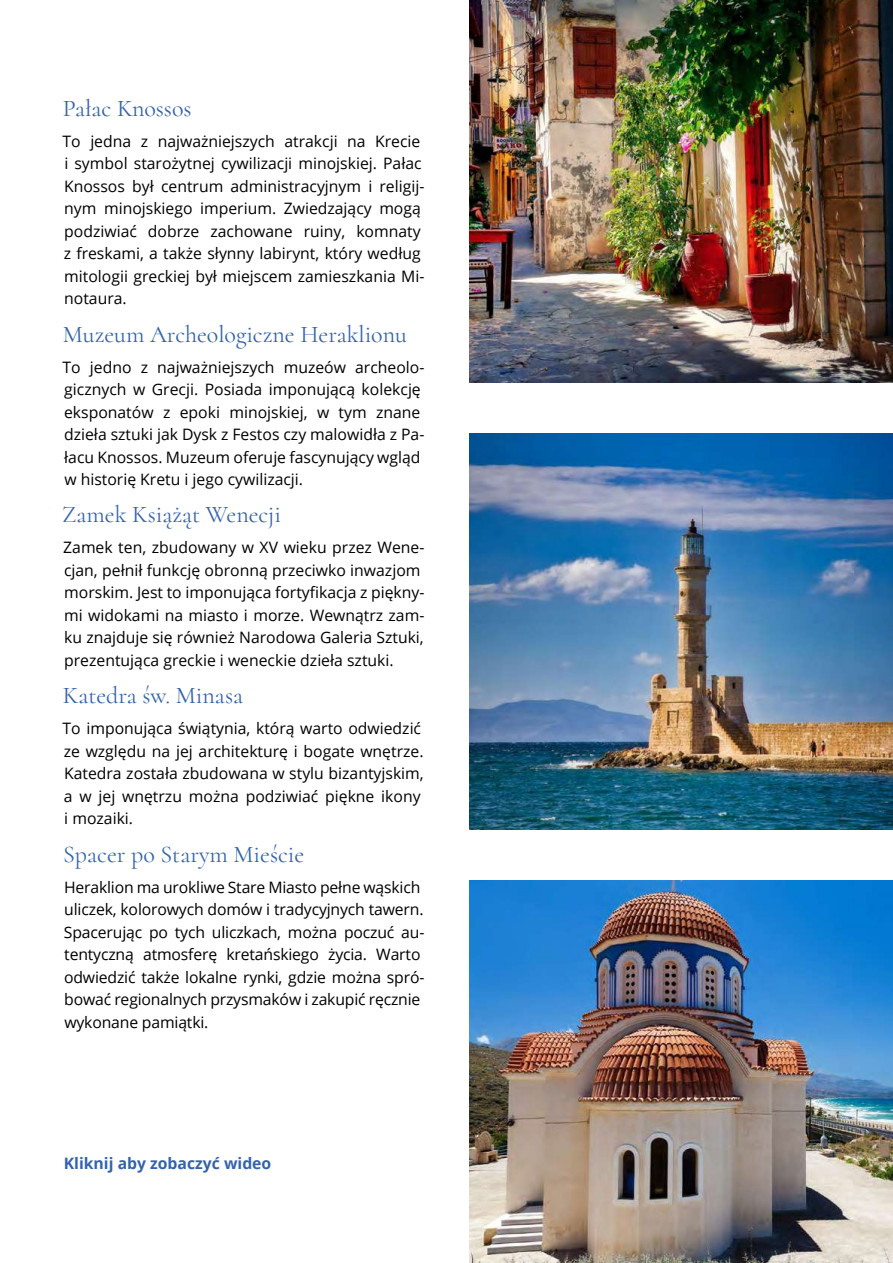
<style>
.page{position:relative;width:893px;height:1263px;background:#fff}
.page>*{position:absolute;margin:0;border:0;box-sizing:border-box;transform-origin:0 0}
.t1{font:24px "Cormorant";color:#3363ac}
.t2{font:15.75px/22.5px "Open Sans";color:#000}
.t3{font:700 15.75px "Open Sans";color:#3363ac}
</style>
<div class="page">
<img style="left:470px;top:0;width:423px;height:383px">
<img style="left:470px;top:880px;width:423px;height:383px">
<img style="left:470px;top:434px;width:423px;height:395px">
<h1 class="t1" style="left:63px;top:94px;width:130px">Pałac Knossos</h1>
<p class="t2" style="left:63px;top:129px;width:363px">To jedna z najważniejszych atrakcji na Krecie i symbol starożytnej cywilizacji minojskiej. Pałac Knossos był centrum administracyjnym i religij&shy;nym minojskiego imperium. Zwiedzający mogą podziwiać dobrze zachowane ruiny, komnaty z freskami, a także słynny labirynt, który według mitologii greckiej był miejscem zamieszkania Mi&shy;notaura.</p>
<h1 class="t1" style="left:63px;top:319px;width:346px">Muzeum Archeologiczne Heraklionu</h1>
<p class="t2" style="left:63px;top:355px;width:363px">To jedno z najważniejszych muzeów archeolo&shy;gicznych w Grecji. Posiada imponującą kolekcję eksponatów z epoki minojskiej, w tym znane dzieła sztuki jak Dysk z Festos czy malowidła z Pa&shy;łacu Knossos. Muzeum oferuje fascynujący wgląd w historię Kretu i jego cywilizacji.</p>
<h1 class="t1" style="left:62px;top:500px;width:220px">Zamek Książąt Wenecji</h1>
<p class="t2" style="left:63px;top:536px;width:363px">Zamek ten, zbudowany w XV wieku przez Wene&shy;cjan, pełnił funkcję obronną przeciwko inwazjom morskim. Jest to imponująca fortyfikacja z piękny&shy;mi widokami na miasto i morze. Wewnątrz zam&shy;ku znajduje się również Narodowa Galeria Sztuki, prezentująca greckie i weneckie dzieła sztuki.</p>
<h1 class="t1" style="left:63px;top:681px;width:182px">Katedra św. Minasa</h1>
<p class="t2" style="left:63px;top:717px;width:363px">To imponująca świątynia, którą warto odwiedzić ze względu na jej architekturę i bogate wnętrze.<br>Katedra została zbudowana w stylu bizantyjskim, a w jej wnętrzu można podziwiać piękne ikony i mozaiki.</p>
<h1 class="t1" style="left:63px;top:839px;width:243px">Spacer po Starym Mieście</h1>
<p class="t2" style="left:64px;top:875px;width:362px">Heraklion ma urokliwe Stare Miasto pełne wąskich uliczek, kolorowych domów i tradycyjnych tawern.<br>Spacerując po tych uliczkach, można poczuć au&shy;tentyczną atmosferę kretańskiego życia. Warto odwiedzić także lokalne rynki, gdzie można spró&shy;bować regionalnych przysmaków i zakupić ręcznie wykonane pamiątki.</p>
<p class="t3" style="left:64px;top:1153px;width:209px">Kliknij aby zobaczyć wideo</p>
</div>
